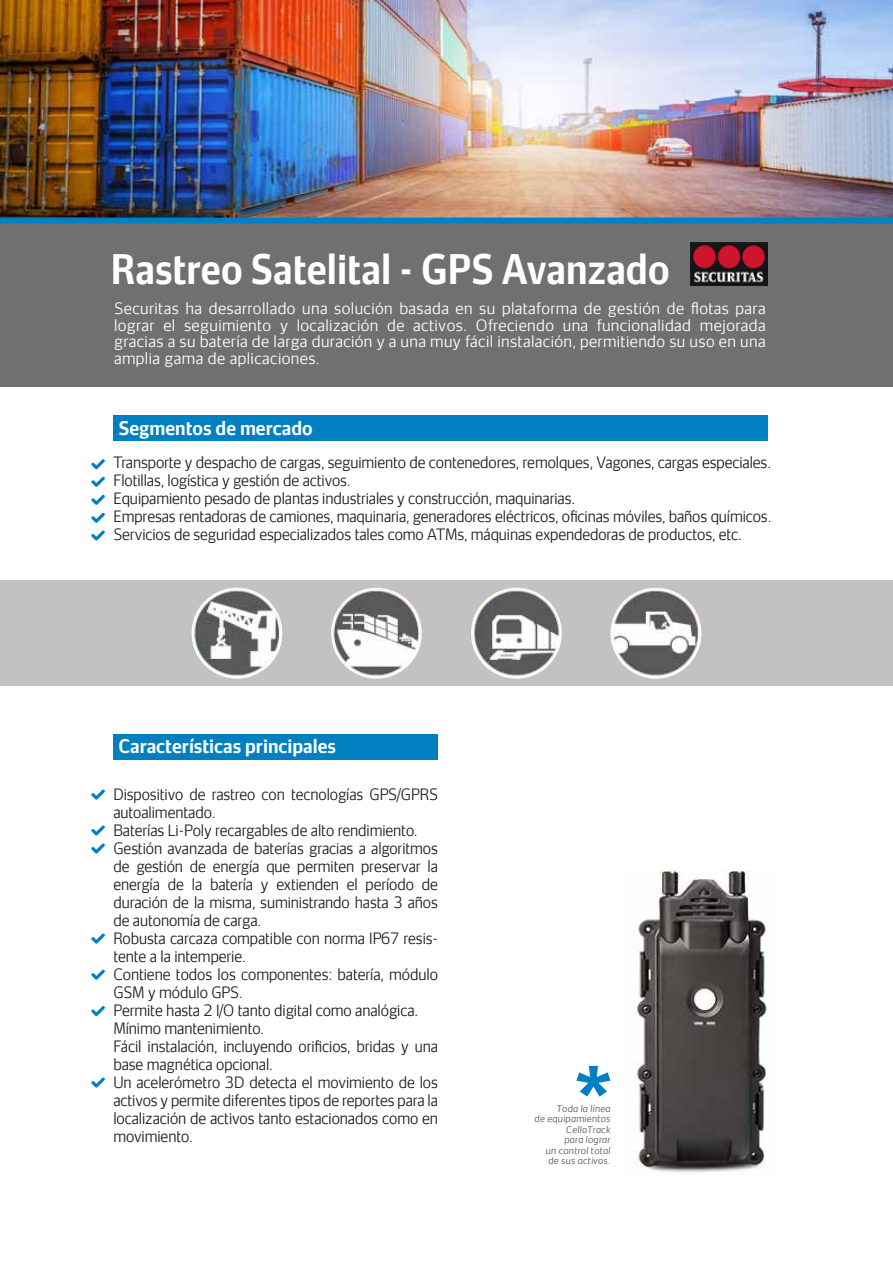
<style>
.page{position:relative;width:893px;height:1263px;background:#fff}
.page>*{position:absolute;margin:0;border:0;box-sizing:border-box;transform-origin:0 0}
.t1{font:700 39px "Securitas Sans TT";color:#fff;scale:.9 1}
.t2{font:700 18px "Securitas Sans TT";color:#fff;scale:.95 1}
.t3{font:300 15px/18px "Securitas Sans TT";letter-spacing:-.005em;color:#1d1d1b;scale:.95 1}
.t4{font:300 15px/16.5px "Securitas Sans TT";letter-spacing:.025em;color:#fff;text-align:justify}
.t5{font:italic 300 9px/10.5px "Securitas Sans TT";letter-spacing:.025em;color:#575756;text-align:right}
</style>
<div class="page">
<div style="left:113px;top:734px;width:325px;height:26px;background:#0080c0"></div>
<div style="left:0;top:581px;width:893px;height:105px;background:#c2c2c2"></div>
<div style="left:0;top:220px;width:893px;height:167px;background:#6f7072"></div>
<img style="left:0;top:0;width:893px;height:218px">
<img style="left:690px;top:243px;width:77px;height:42px">
<div style="left:0;top:218px;width:893px;height:5px;background:#0080c0"></div>
<svg style="left:91px;top:459px;width:14px;height:11px"></svg>
<svg style="left:91px;top:476px;width:14px;height:11px"></svg>
<svg style="left:91px;top:494px;width:14px;height:11px"></svg>
<svg style="left:91px;top:530px;width:14px;height:11px"></svg>
<svg style="left:576px;top:1066px;width:34px;height:30px"></svg>
<svg style="left:91px;top:512px;width:14px;height:11px"></svg>
<svg style="left:91px;top:789px;width:14px;height:11px"></svg>
<svg style="left:91px;top:825px;width:14px;height:11px"></svg>
<svg style="left:91px;top:933px;width:14px;height:11px"></svg>
<svg style="left:91px;top:1006px;width:14px;height:10px"></svg>
<svg style="left:91px;top:1077px;width:14px;height:11px"></svg>
<svg style="left:91px;top:969px;width:14px;height:11px"></svg>
<svg style="left:91px;top:843px;width:14px;height:11px"></svg>
<img style="left:191px;top:587px;width:92px;height:92px;border-radius:46px">
<img style="left:331px;top:587px;width:91px;height:92px;border-radius:46px">
<img style="left:471px;top:587px;width:91px;height:92px;border-radius:46px">
<img style="left:610px;top:587px;width:92px;height:92px;border-radius:46px">
<div style="left:113px;top:415px;width:654px;height:26px;background:#0080c0"></div>
<img style="left:634px;top:871px;width:133px;height:302px">
<h1 class="t1" style="left:110px;top:235px;width:623px">Rastreo Satelital - GPS Avanzado</h1>
<p class="t4" style="left:114px;top:298px;width:653px">Securitas ha desarrollado una solución basada en su plataforma de gestión de flotas para lograr el seguimiento y localización de activos. Ofreciendo una funcionalidad mejorada gracias a su batería de larga duración y a una muy fácil instalación, permitiendo su uso en una amplia gama de aplicaciones.</p>
<p class="t2" style="left:119px;top:413px;width:206px">Segmentos de mercado</p>
<p class="t3" style="left:113px;top:452px;width:694px">Transporte y despacho de cargas, seguimiento de contenedores, remolques, Vagones, cargas especiales.<br>Flotillas, logística y gestión de activos.<br>Equipamiento pesado de plantas industriales y construcción, maquinarias.<br>Empresas rentadoras de camiones, maquinaria, generadores eléctricos, oficinas móviles, baños químicos.<br>Servicios de seguridad especializados tales como ATMs, máquinas expendedoras de productos, etc.</p>
<p class="t2" style="left:119px;top:731px;width:231px">Características principales</p>
<p class="t3" style="left:113px;top:783px;width:343px">Dispositivo de rastreo con tecnologías GPS/GPRS autoalimentado.<br>Baterías Li-Poly recargables de alto rendimiento.<br>Gestión avanzada de baterías gracias a algoritmos de gestión de energía que permiten preservar la energía de la batería y extienden el período de duración de la misma, suministrando hasta 3 años de autonomía de carga.<br>Robusta carcaza compatible con norma IP67 resis&shy;tente a la intemperie.<br>Contiene todos los componentes: batería, módulo GSM y módulo GPS.<br>Permite hasta 2 I/O tanto digital como analógica.<br>Mínimo mantenimiento.<br>Fácil instalación, incluyendo orificios, bridas y una base magnética opcional.<br>Un acelerómetro 3D detecta el movimiento de los activos y permite diferentes tipos de reportes para la localización de activos tanto estacionados como en movimiento.</p>
<p class="t5" style="left:535px;top:1102px;width:77px">Toda la línea<br>de equipamientos<br>CelloTrack<br>para lograr<br>un control total de sus activos.</p>
</div>
